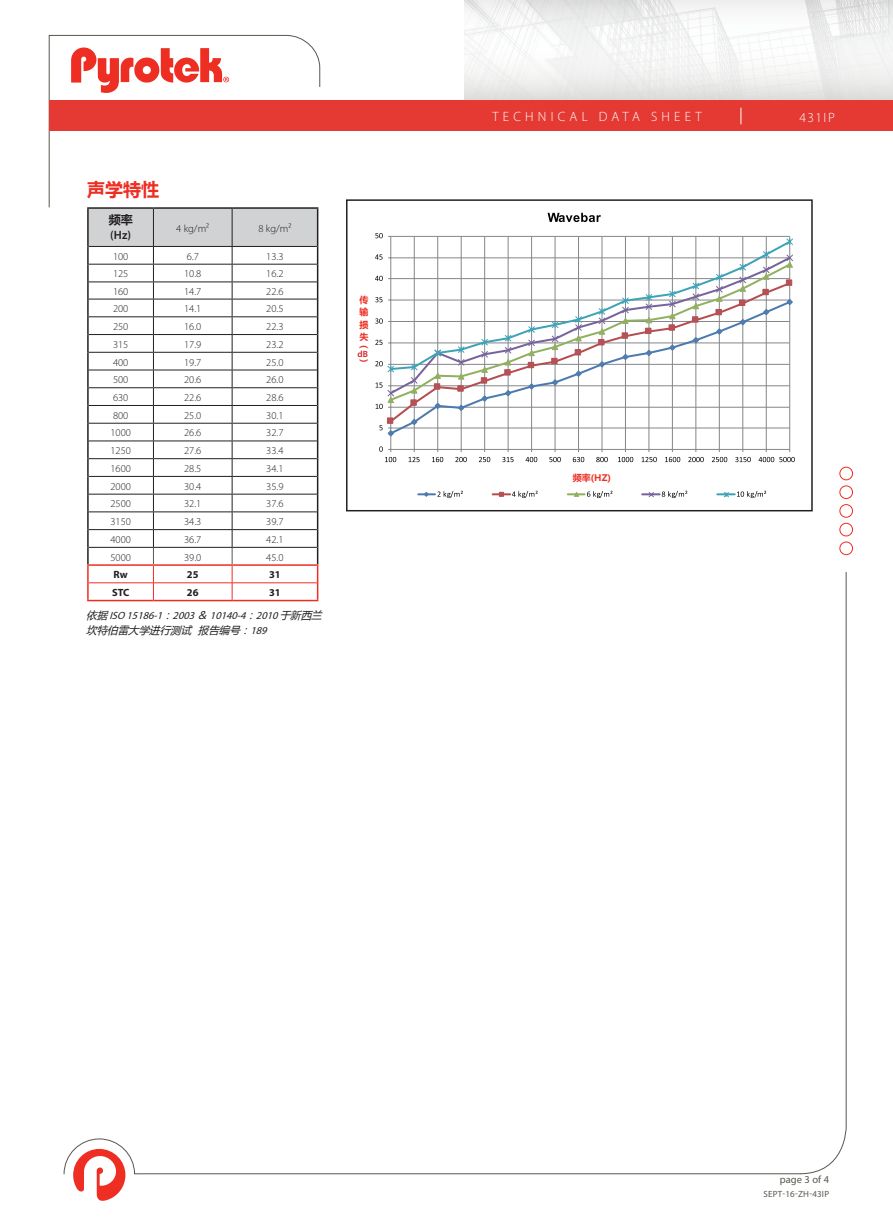
<style>
.page{position:relative;width:893px;height:1225px;background:#fff}
.page>*{position:absolute;margin:0;border:0;box-sizing:border-box;transform-origin:0 0}
.t1{font:700 18px "Microsoft Ya Hei";color:#ee2e22}
.t2{font:300 13.5px "Myriad Pro";letter-spacing:.31em;color:#fff}
.t3{font:600 12px "Myriad Pro";color:#231f20}
.t4{font:700 12px "Microsoft Ya Hei";color:#231f20}
.t5{font:300 10.5px "Myriad Pro";color:#231f20}
.t6{font:italic 10.5px/22.5px "Myriad Pro";color:#231f20}
.t7{font:italic 10.5px "Microsoft Ya Hei";color:#231f20}
.t8{font:700 10.5px "Myriad Pro";color:#231f20}
.t9{font:10.5px "Myriad Pro";letter-spacing:.01em;color:#58574e}
.t10{font:9px "Myriad Pro";letter-spacing:.03em;color:#58574e}
.t11{font:700 9px/12.3px "Microsoft Ya Hei";color:#ee2e22;text-align:justify}
.t12{font:600 9px "Myriad Pro";color:#d1232a}
.s1{font-weight:700;font-style:normal}
.s2{font-family:"Microsoft Ya Hei"}
.s3{font-family:"Myriad Pro"}
</style>
<div class="page">
<img style="left:465px;top:0;width:428px;height:100px">
<svg style="left:48px;top:35px;width:272px;height:173px"></svg>
<svg style="left:71px;top:47px;width:158px;height:47px"></svg>
<div style="left:49px;top:100px;width:844px;height:31px;background:#e43a33"></div>
<div style="left:839px;top:523px;width:14px;height:13px;border:1px solid #ee2e22;border-radius:50%"></div>
<div style="left:839px;top:504px;width:14px;height:13px;border:1px solid #ee2e22;border-radius:50%"></div>
<div style="left:839px;top:485px;width:14px;height:14px;border:1px solid #ee2e22;border-radius:50%"></div>
<div style="left:839px;top:467px;width:14px;height:13px;border:1px solid #ee2e22;border-radius:50%"></div>
<div style="left:839px;top:541px;width:14px;height:14px;border:1px solid #ee2e22;border-radius:50%"></div>
<svg style="left:801px;top:572px;width:46px;height:602px"></svg>
<svg style="left:63px;top:1138px;width:738px;height:63px"></svg>
<svg style="left:740px;top:108px;width:1px;height:16px"></svg>
<hr style="left:87px;top:207px;width:66px;height:2px;background:#231f20">
<hr style="left:153px;top:207px;width:79px;height:2px;background:#231f20">
<hr style="left:232px;top:207px;width:86px;height:2px;background:#231f20">
<svg style="left:87px;top:208px;width:231px;height:392px"></svg>
<hr style="left:87px;top:600px;width:66px;height:1px;background:#ee2e22">
<hr style="left:153px;top:600px;width:79px;height:1px;background:#ee2e22">
<hr style="left:232px;top:600px;width:86px;height:1px;background:#ee2e22">
<svg style="left:375px;top:212px;width:420px;height:287px"></svg>
<div style="left:346px;top:199px;width:467px;height:312px;border:2px solid #231f20"></div>
<h1 class="t1" style="left:87px;top:177px;width:73px">声学特性</h1>
<p class="t4" style="left:109px;top:212px;width:25px">频率</p>
<p class="t3" style="left:110px;top:227px;width:22px">(Hz)</p>
<p class="t5" style="left:176px;top:222px;width:34px">4 kg/m²</p>
<p class="t5" style="left:258px;top:222px;width:34px">8 kg/m²</p>
<p class="t5" style="left:113px;top:250px;width:17px">100</p>
<p class="t5" style="left:187px;top:250px;width:14px">6.7</p>
<p class="t5" style="left:266px;top:250px;width:19px">13.3</p>
<p class="t5" style="left:113px;top:268px;width:17px">125</p>
<p class="t5" style="left:184px;top:268px;width:19px">10.8</p>
<p class="t5" style="left:266px;top:268px;width:19px">16.2</p>
<p class="t5" style="left:113px;top:285px;width:17px">160</p>
<p class="t5" style="left:184px;top:285px;width:19px">14.7</p>
<p class="t5" style="left:266px;top:285px;width:19px">22.6</p>
<p class="t5" style="left:113px;top:302px;width:17px">200</p>
<p class="t5" style="left:184px;top:302px;width:19px">14.1</p>
<p class="t5" style="left:266px;top:302px;width:19px">20.5</p>
<p class="t5" style="left:113px;top:320px;width:17px">250</p>
<p class="t5" style="left:184px;top:320px;width:19px">16.0</p>
<p class="t5" style="left:266px;top:320px;width:19px">22.3</p>
<p class="t5" style="left:113px;top:338px;width:17px">315</p>
<p class="t5" style="left:184px;top:338px;width:19px">17.9</p>
<p class="t5" style="left:266px;top:338px;width:19px">23.2</p>
<p class="t5" style="left:113px;top:356px;width:17px">400</p>
<p class="t5" style="left:184px;top:356px;width:19px">19.7</p>
<p class="t5" style="left:266px;top:356px;width:19px">25.0</p>
<p class="t5" style="left:113px;top:373px;width:17px">500</p>
<p class="t5" style="left:184px;top:373px;width:19px">20.6</p>
<p class="t5" style="left:266px;top:373px;width:19px">26.0</p>
<p class="t5" style="left:113px;top:391px;width:17px">630</p>
<p class="t5" style="left:184px;top:391px;width:19px">22.6</p>
<p class="t5" style="left:266px;top:391px;width:19px">28.6</p>
<p class="t5" style="left:113px;top:409px;width:17px">800</p>
<p class="t5" style="left:184px;top:409px;width:19px">25.0</p>
<p class="t5" style="left:266px;top:409px;width:19px">30.1</p>
<p class="t5" style="left:110px;top:426px;width:22px">1000</p>
<p class="t5" style="left:184px;top:426px;width:19px">26.6</p>
<p class="t5" style="left:266px;top:426px;width:19px">32.7</p>
<p class="t5" style="left:110px;top:444px;width:22px">1250</p>
<p class="t5" style="left:184px;top:444px;width:19px">27.6</p>
<p class="t5" style="left:266px;top:444px;width:19px">33.4</p>
<p class="t5" style="left:110px;top:462px;width:22px">1600</p>
<p class="t5" style="left:184px;top:462px;width:19px">28.5</p>
<p class="t5" style="left:266px;top:462px;width:19px">34.1</p>
<p class="t5" style="left:110px;top:480px;width:22px">2000</p>
<p class="t5" style="left:184px;top:480px;width:19px">30.4</p>
<p class="t5" style="left:266px;top:480px;width:19px">35.9</p>
<p class="t5" style="left:110px;top:497px;width:22px">2500</p>
<p class="t5" style="left:184px;top:497px;width:19px">32.1</p>
<p class="t5" style="left:266px;top:497px;width:19px">37.6</p>
<p class="t5" style="left:110px;top:515px;width:22px">3150</p>
<p class="t5" style="left:184px;top:515px;width:19px">34.3</p>
<p class="t5" style="left:266px;top:515px;width:19px">39.7</p>
<p class="t5" style="left:110px;top:533px;width:22px">4000</p>
<p class="t5" style="left:184px;top:533px;width:19px">36.7</p>
<p class="t5" style="left:266px;top:533px;width:19px">42.1</p>
<p class="t5" style="left:110px;top:551px;width:22px">5000</p>
<p class="t5" style="left:184px;top:551px;width:19px">39.0</p>
<p class="t5" style="left:266px;top:551px;width:19px">45.0</p>
<p class="t8" style="left:114px;top:568px;width:16px">Rw</p>
<p class="t8" style="left:187px;top:568px;width:13px">25</p>
<p class="t8" style="left:269px;top:568px;width:13px">31</p>
<p class="t8" style="left:112px;top:585px;width:19px">STC</p>
<p class="t8" style="left:187px;top:585px;width:13px">26</p>
<p class="t6" style="left:86px;top:581px;width:241px;text-indent:183px"><span class="s1">31<br></span><span class="s2">依据</span> ISO 15186-1<span class="s2">：</span>2003 <span class="s2">＆</span> 10140-4<span class="s2">：</span>2010<span class="s2">于新西兰</span></p>
<p class="t7" style="left:86px;top:623px;width:185px">坎特伯雷大学进行测试 报告编号：<span class="s3">189</span></p>
<p class="t11" style="left:360px;top:293px;width:10px">传输损失</p>
<p class="t11" style="left:371px;top:344px;width:20px;rotate:90deg">( )</p>
<p class="t12" style="left:358px;top:348px;width:12px">dB</p>
<p class="t2" style="left:492px;top:108px;width:211px">TECHNICAL DATA SHEET</p>
<p class="t2" style="left:800px;top:110px;width:37px">431IP</p>
<p class="t11" style="left:573px;top:471px;width:40px">频率(HZ)</p>
<p class="t9" style="left:780px;top:1173px;width:51px">page 3 of 4</p>
<p class="t10" style="left:763px;top:1188px;width:67px">SEPT-16-ZH-43IP</p>
</div>
